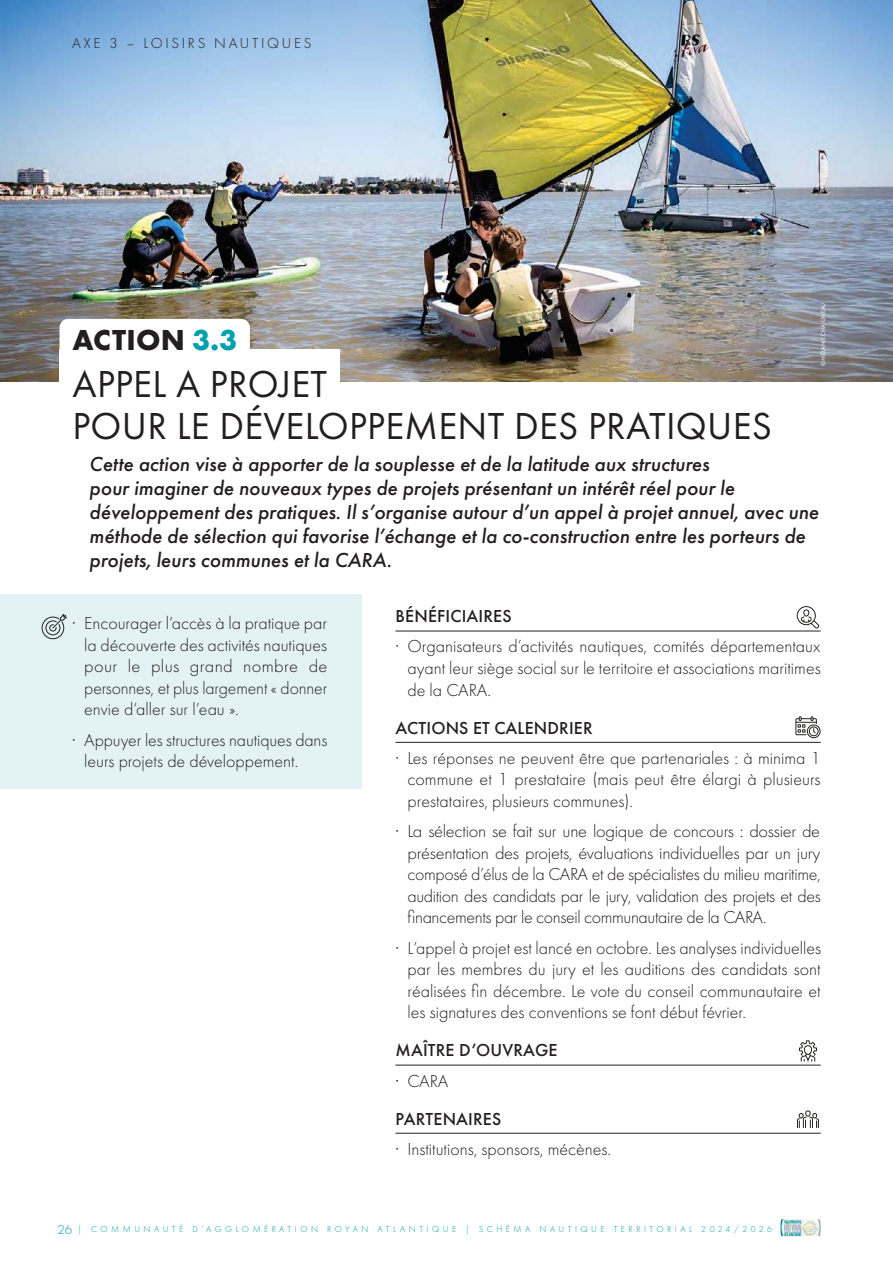
<style>
.page{position:relative;width:893px;height:1263px;background:#fff}
.page>*{position:absolute;margin:0;border:0;box-sizing:border-box;transform-origin:0 0}
.t1{font:39px/42px "Futura PT";letter-spacing:.01em;color:#231f20}
.t2{font:700 30px "Futura PT";letter-spacing:.01em;color:#231f20}
.t3{font:italic 500 21px/24px "Futura PT";color:#231f20}
.t4{font:300 18px/21.6px "Futura PT";color:#231f20;text-align:justify}
.t5{font:500 18px "Futura PT";letter-spacing:.01em;color:#231f20}
.t6{font:300 15px "Futura PT";letter-spacing:.18em;color:#231f20}
.t7{font:300 9px "Futura PT";letter-spacing:.39em;color:#009faf}
.t8{font:6px "Futura PT";letter-spacing:.01em;color:#fff}
.s1{color:#009faf}
.s2{font-size:13.5px}
</style>
<div class="page">
<img style="left:780px;top:1219px;width:41px;height:17px">
<img style="left:0;top:0;width:893px;height:381px">
<svg style="left:60px;top:319px;width:190px;height:31px"></svg>
<div style="left:60px;top:350px;width:280px;height:56px;background:#fff"></div>
<hr style="left:395px;top:631px;width:426px;height:1px;background:#231f20">
<hr style="left:395px;top:742px;width:426px;height:1px;background:#231f20">
<hr style="left:395px;top:1065px;width:426px;height:1px;background:#231f20">
<hr style="left:395px;top:1133px;width:426px;height:1px;background:#231f20">
<div style="left:0;top:594px;width:361px;height:194px;background:#e3f3f5"></div>
<svg style="left:799px;top:1040px;width:18px;height:22px"></svg>
<svg style="left:41px;top:614px;width:26px;height:25px"></svg>
<div style="left:797px;top:606px;width:19px;height:19px;border:1px solid #21211f;border-radius:50%"></div>
<div style="left:803px;top:609px;width:6px;height:7px;border:1px solid #21211f;border-radius:50%"></div>
<svg style="left:801px;top:616px;width:19px;height:13px"></svg>
<div style="left:807px;top:724px;width:13px;height:14px;border:1px solid #21211f;border-radius:50%"></div>
<div style="left:809px;top:726px;width:9px;height:10px;border:1px solid #21211f;border-radius:50%"></div>
<svg style="left:795px;top:716px;width:22px;height:19px"></svg>
<svg style="left:797px;top:1110px;width:22px;height:18px"></svg>
<p class="t6" style="left:72px;top:36px;width:241px">AXE 3 – LOISIRS NAUTIQUES</p>
<p class="t8" style="left:820px;top:366px;width:65px;rotate:-90deg">© MÉLANIE CHAIGNEAU</p>
<h2 class="t2" style="left:72px;top:330px;width:166px">ACTION <span class="s1">3.3</span></h2>
<h1 class="t1" style="left:72px;top:364px;width:701px">APPEL A PROJET<br>POUR LE DÉVELOPPEMENT DES PRATIQUES</h1>
<p class="t3" style="left:89px;top:453px;width:731px">Cette action vise à apporter de la souplesse et de la latitude aux structures<br>pour imaginer de nouveaux types de projets présentant un intérêt réel pour le développement des pratiques. Il s’organise autour d’un appel à projet annuel, avec une méthode de sélection qui favorise l’échange et la co-construction entre les porteurs de projets, leurs communes et la CARA.</p>
<p class="t5" style="left:396px;top:607px;width:118px">BÉNÉFICIAIRES</p>
<p class="t4" style="left:407px;top:636px;width:415px;text-indent:-12px">· Organisateurs d’activités nautiques, comités départementaux ayant leur siège social sur le territoire et associations maritimes de la CARA.</p>
<p class="t5" style="left:396px;top:719px;width:199px">ACTIONS ET CALENDRIER</p>
<p class="t4" style="left:407px;top:748px;width:415px;text-indent:-12px">· Les réponses ne peuvent être que partenariales : à minima 1 commune et 1 prestataire (mais peut être élargi à plusieurs prestataires, plusieurs communes).</p>
<p class="t4" style="left:407px;top:821px;width:415px;text-indent:-12px">· La sélection se fait sur une logique de concours : dossier de présentation des projets, évaluations individuelles par un jury composé d’élus de la CARA et de spécialistes du milieu maritime, audition des candidats par le jury, validation des projets et des financements par le conseil communautaire de la CARA.</p>
<p class="t4" style="left:407px;top:937px;width:415px;text-indent:-12px">· L’appel à projet est lancé en octobre. Les analyses individuelles par les membres du jury et les auditions des candidats sont réalisées fin décembre. Le vote du conseil communautaire et les signatures des conventions se font début février.</p>
<p class="t5" style="left:396px;top:1041px;width:164px">MAÎTRE D’OUVRAGE</p>
<p class="t4" style="left:395px;top:1070px;width:54px">· CARA</p>
<p class="t5" style="left:396px;top:1109px;width:107px">PARTENAIRES</p>
<p class="t4" style="left:395px;top:1138px;width:217px">· Institutions, sponsors, mécènes.</p>
<p class="t4" style="left:84px;top:613px;width:245px;text-indent:-12px">· Encourager l’accès à la pratique par la découverte des activités nautiques pour le plus grand nombre de personnes, et plus largement « donner envie d’aller sur l’eau ».</p>
<p class="t4" style="left:84px;top:729px;width:245px;text-indent:-12px">· Appuyer les structures nautiques dans leurs projets de développement.</p>
<p class="t7" style="left:57px;top:1224px;width:716px"><span class="s2">26</span> | COMMUNAUTÉ D’AGGLOMÉRATION ROYAN ATLANTIQUE | SCHÉMA NAUTIQUE TERRITORIAL 2024/2026</p>
</div>
